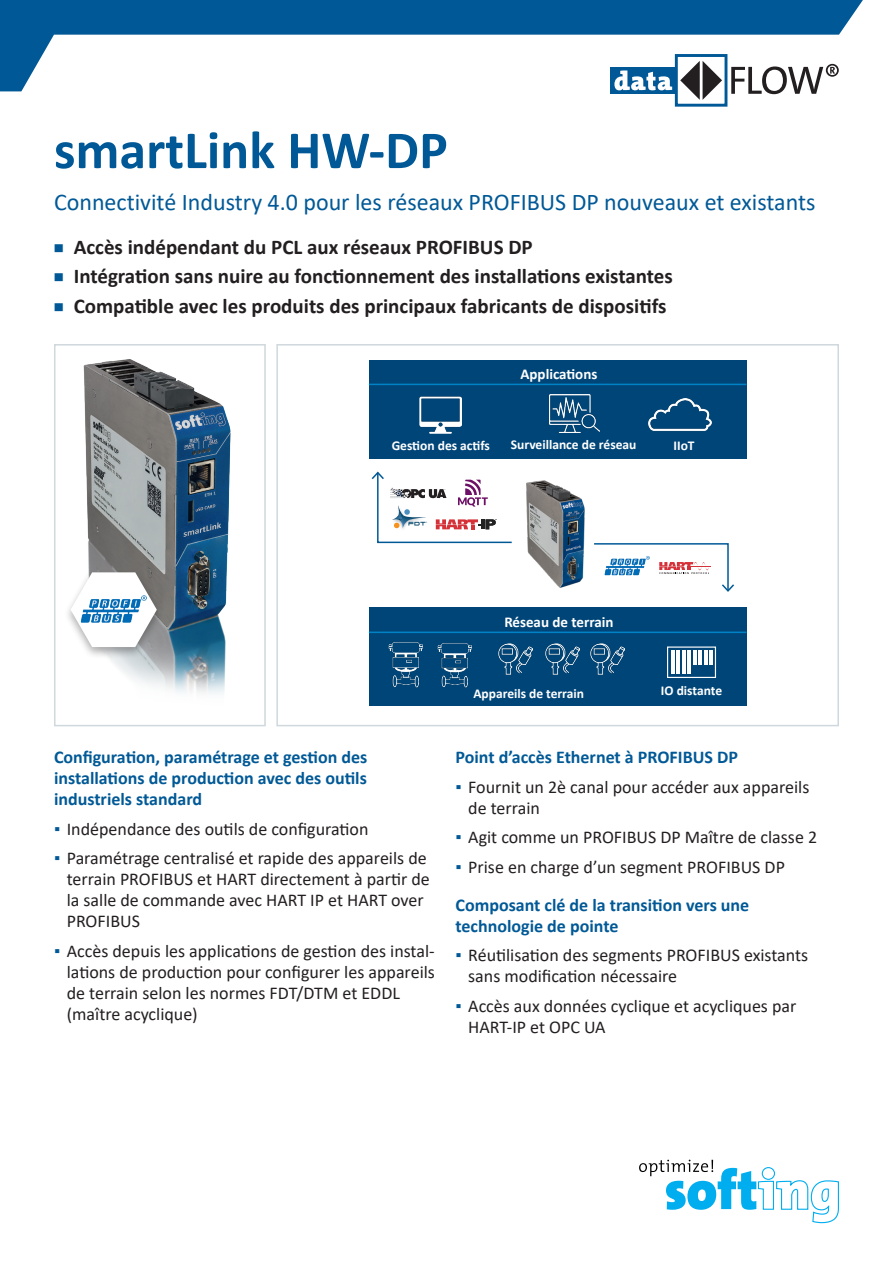
<style>
.page{position:relative;width:893px;height:1263px;background:#fff}
.page>*{position:absolute;margin:0;border:0;box-sizing:border-box;transform-origin:0 0}
.Headline__Produktname{font:700 54px "Calibri";color:#005996}
.Subheadline{font:24px "Calibri";color:#005996}
.t1{font:700 21px "Calibri";color:#231f20}
.t2{font:18px/21px "Calibri";color:#231f20}
.Benefit{font:700 18px/21px "Calibri";color:#005996;text-align:justify}
.Fließtext{font:700 15px "Calibri";color:#fff}
.Fließtext-2{font:700 13.5px "Calibri";color:#fff}
.s1{font-size:36px;color:#005996}
.s2{font-weight:700;color:#005996}
</style>
<div class="page">
<svg style="left:0;top:0;width:863px;height:91px"></svg>
<svg style="left:639px;top:1160px;width:200px;height:63px"></svg>
<div style="left:611px;top:67px;width:65px;height:27px;background:#005996"></div>
<div style="left:675px;top:54px;width:52px;height:53px;border:3px solid #005996"></div>
<svg style="left:731px;top:64px;width:108px;height:30px"></svg>
<svg style="left:680px;top:61px;width:42px;height:39px"></svg>
<svg style="left:614px;top:70px;width:58px;height:20px"></svg>
<div style="left:276px;top:344px;width:563px;height:382px;border:2px solid #cfd8dd"></div>
<div style="left:54px;top:344px;width:212px;height:382px;border:2px solid #cfd8dd"></div>
<img style="left:83px;top:359px;width:148px;height:335px">
<div style="left:64px;top:569px;width:100px;height:90px;background:#231f20;opacity:.35"></div>
<svg style="left:71px;top:572px;width:86px;height:75px"></svg>
<img style="left:80px;top:591px;width:69px;height:37px">
<div style="left:369px;top:360px;width:377px;height:98px;background:#004578"></div>
<img style="left:420px;top:396px;width:41px;height:38px">
<img style="left:648px;top:398px;width:64px;height:33px">
<hr style="left:369px;top:384px;width:377px;height:1px;background:#0083c6">
<div style="left:369px;top:607px;width:377px;height:99px;background:#004578"></div>
<img style="left:545px;top:643px;width:34px;height:32px">
<img style="left:590px;top:643px;width:34px;height:32px">
<img style="left:498px;top:643px;width:35px;height:32px">
<hr style="left:369px;top:632px;width:377px;height:1px;background:#0083c6">
<div style="left:667px;top:646px;width:49px;height:32px;border:1px solid #fff"></div>
<hr style="left:671px;top:650px;width:4px;height:24px;background:#fff">
<hr style="left:693px;top:650px;width:4px;height:14px;background:#fff">
<hr style="left:677px;top:650px;width:3px;height:24px;background:#fff">
<hr style="left:699px;top:650px;width:3px;height:14px;background:#fff">
<hr style="left:682px;top:650px;width:4px;height:24px;background:#fff">
<hr style="left:704px;top:650px;width:4px;height:14px;background:#fff">
<hr style="left:688px;top:650px;width:3px;height:24px;background:#fff">
<hr style="left:710px;top:650px;width:3px;height:14px;background:#fff">
<svg style="left:594px;top:543px;width:140px;height:49px"></svg>
<img style="left:526px;top:480px;width:59px;height:108px">
<svg style="left:371px;top:471px;width:141px;height:73px"></svg>
<img style="left:549px;top:395px;width:50px;height:38px">
<img style="left:388px;top:642px;width:35px;height:45px">
<img style="left:438px;top:643px;width:34px;height:44px">
<p class="Headline__Produktname" style="left:54px;top:112px;width:395px">smartLink HW-DP</p>
<p class="Subheadline" style="left:54px;top:185px;width:763px">Connectivité Industry 4.0 pour les réseaux PROFIBUS DP nouveaux et existants</p>
<p class="t1" style="left:52px;top:232px;width:482px"><span class="s1">▪</span> Accès indépendant du PCL aux réseaux PROFIBUS DP</p>
<p class="t1" style="left:52px;top:261px;width:622px"><span class="s1">▪</span> Intégration sans nuire au fonctionnement des installations existantes</p>
<p class="t1" style="left:52px;top:291px;width:615px"><span class="s1">▪</span> Compatible avec les produits des principaux fabricants de dispositifs</p>
<p class="Fließtext" style="left:520px;top:363px;width:78px">Applications</p>
<p class="Fließtext-2" style="left:392px;top:436px;width:100px">Gestion des actifs</p>
<p class="Fließtext-2" style="left:511px;top:435px;width:127px">Surveillance de réseau</p>
<p class="Fließtext-2" style="left:673px;top:436px;width:23px">IIoT</p>
<p class="Fließtext" style="left:504px;top:611px;width:111px">Réseau de terrain</p>
<p class="Benefit" style="left:54px;top:746px;width:315px">Configuration, paramétrage et gestion des installations de production avec des outils industriels standard</p>
<p class="t2" style="left:54px;top:817px;width:316px"><span class="s2">▪</span> Indépendance des outils de configuration</p>
<p class="t2" style="left:67px;top:847px;width:365px;text-indent:-13px"><span class="s2">▪</span> Paramétrage centralisé et rapide des appareils de terrain PROFIBUS et HART directement à partir de la salle de commande avec HART IP et HART over PROFIBUS</p>
<p class="t2" style="left:67px;top:939px;width:370px;text-indent:-13px"><span class="s2">▪</span> Accès depuis les applications de gestion des instal&shy;lations de production pour configurer les appareils de terrain selon les normes FDT/DTM et EDDL (maître acyclique)</p>
<p class="Fließtext-2" style="left:473px;top:684px;width:112px">Appareils de terrain</p>
<p class="Fließtext-2" style="left:661px;top:681px;width:63px">IO distante</p>
<p class="Benefit" style="left:455px;top:746px;width:284px">Point d’accès Ethernet à PROFIBUS DP</p>
<p class="t2" style="left:468px;top:775px;width:343px;text-indent:-13px"><span class="s2">▪</span> Fournit un 2è canal pour accéder aux appareils de terrain</p>
<p class="t2" style="left:455px;top:826px;width:363px"><span class="s2">▪</span> Agit comme un PROFIBUS DP Maître de classe 2</p>
<p class="t2" style="left:455px;top:855px;width:331px"><span class="s2">▪</span> Prise en charge d’un segment PROFIBUS DP</p>
<p class="Benefit" style="left:455px;top:894px;width:295px">Composant clé de la transition vers une technologie de pointe</p>
<p class="t2" style="left:468px;top:944px;width:341px;text-indent:-13px"><span class="s2">▪</span> Réutilisation des segments PROFIBUS existants sans modification nécessaire</p>
<p class="t2" style="left:468px;top:995px;width:330px;text-indent:-13px"><span class="s2">▪</span> Accès aux données cyclique et acycliques par<br>HART-IP et OPC UA</p>
</div>
